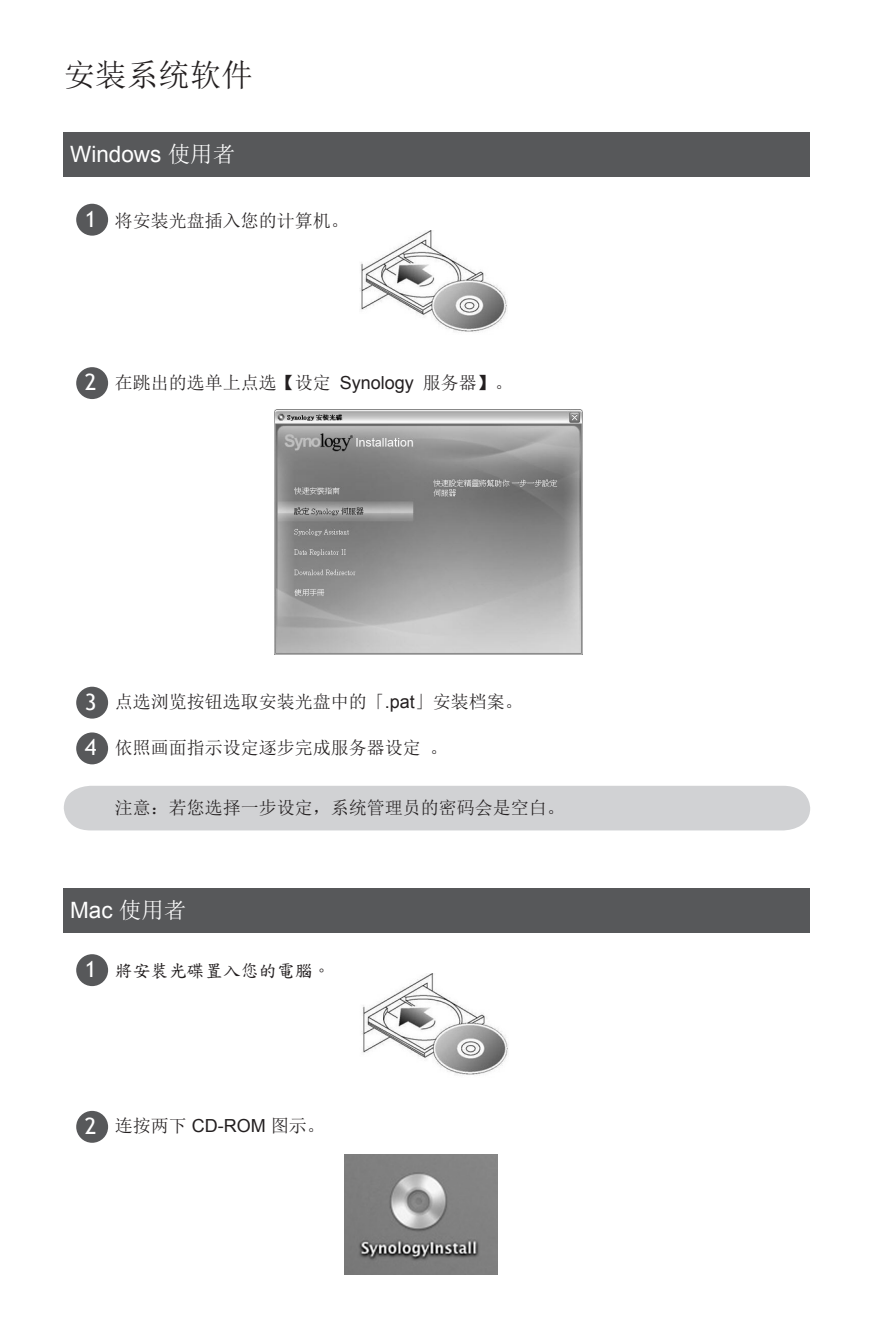
<style>
.page{position:relative;width:874px;height:1340px;background:#fff}
.page>*{position:absolute;margin:0;border:0;box-sizing:border-box;transform-origin:0 0}
.t1{font:31.5px "Sim Sun";color:#231f20}
.t2{font:22.5px "Arial";color:#fff}
.t3{font:22.5px "Trebuchet MS";color:#fff}
.t4{font:18px "Sim Sun";color:#231f20}
.t5{font:18px "DF Kai Shu SB Estd BF";color:#231f20}
.s1{font-family:"Sim Sun"}
.s2{font-family:"Arial"}
</style>
<div class="page">
<div style="left:64px;top:132px;width:746px;height:45px;background:#57585a"></div>
<div style="left:64px;top:888px;width:746px;height:44px;background:#57585a"></div>
<div style="left:64px;top:786px;width:746px;height:44px;background:#d1d2d4"></div>
<div style="left:76px;top:204px;width:32px;height:32px;background:#57585a;border-radius:50%"></div>
<div style="left:76px;top:367px;width:32px;height:32px;background:#57585a;border-radius:50%"></div>
<div style="left:76px;top:686px;width:32px;height:32px;background:#57585a;border-radius:50%"></div>
<div style="left:76px;top:954px;width:32px;height:32px;background:#57585a;border-radius:50%"></div>
<div style="left:76px;top:1110px;width:32px;height:32px;background:#57585a;border-radius:50%"></div>
<div style="left:76px;top:732px;width:32px;height:32px;background:#57585a;border-radius:50%"></div>
<img style="left:360px;top:230px;width:147px;height:102px">
<img style="left:362px;top:973px;width:146px;height:102px">
<img style="left:344px;top:1154px;width:153px;height:120px">
<img style="left:274px;top:409px;width:308px;height:245px">
<p class="t1" style="left:64px;top:59px;width:190px">安装系统软件</p>
<p class="t2" style="left:70px;top:139px;width:167px">Windows <span class="s1">使用者</span></p>
<p class="t3" style="left:85px;top:205px;width:13px">1</p>
<p class="t4" style="left:115px;top:212px;width:236px">将安装光盘插入您的计算机。</p>
<p class="t3" style="left:85px;top:369px;width:13px">2</p>
<p class="t4" style="left:115px;top:374px;width:400px">在跳出的选单上点选【设定 <span class="s2">Synology</span> 服务器】。</p>
<p class="t3" style="left:85px;top:688px;width:13px">3</p>
<p class="t3" style="left:85px;top:734px;width:13px">4</p>
<p class="t4" style="left:115px;top:692px;width:410px">点选浏览按钮选取安装光盘中的「<span class="s2">.pat</span>」安装档案。</p>
<p class="t4" style="left:115px;top:738px;width:335px">依照画面指示设定逐步完成服务器设定 。</p>
<p class="t4" style="left:115px;top:798px;width:452px">注意：若您选择一步设定，系统管理员的密码会是空白。</p>
<p class="t2" style="left:70px;top:895px;width:118px">Mac <span class="s1">使用者</span></p>
<p class="t3" style="left:85px;top:955px;width:13px">1</p>
<p class="t5" style="left:115px;top:961px;width:218px">將安裝光碟置入您的電腦。</p>
<p class="t3" style="left:85px;top:1112px;width:13px">2</p>
<p class="t4" style="left:115px;top:1116px;width:211px">连按两下 <span class="s2">CD-ROM</span> 图示。</p>
</div>
